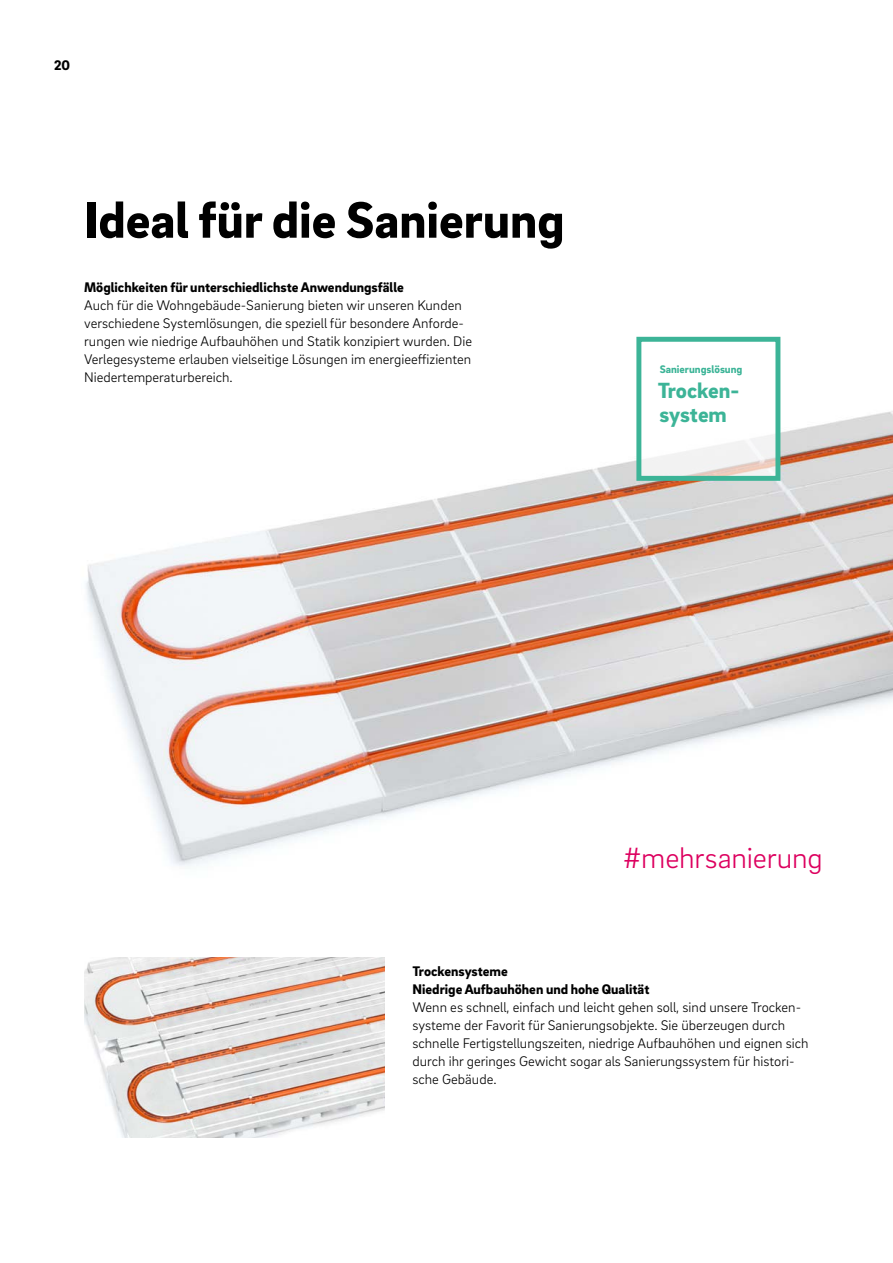
<style>
.page{position:relative;width:893px;height:1263px;background:#fff}
.page>*{position:absolute;margin:0;border:0;box-sizing:border-box;transform-origin:0 0}
._01__Headline_-_35pt{font:900 52.5px "Brix Sans";color:#000}
._11__Highlighter_-_2{font:300 30px "Brix Sans";letter-spacing:-.005em;color:#dd005f}
._51__EC_headline_-_1{font:900 22.5px/24.8px "Brix Sans";color:#3cb497}
._16__Body_text_-_9_5{font:300 14.25px/18px "Brix Sans";color:#000}
._14__Body_subline{font:900 14.25px/18px "Brix Sans";color:#000}
.MP__Page_numbers_-_9{font:900 14.25px "Brix Sans";color:#000}
._51__EC_subline_-_7{font:900 11.25px "Brix Sans";color:#3cb497}
</style>
<div class="page">
<img style="left:86px;top:383px;width:807px;height:483px">
<img style="left:84px;top:958px;width:301px;height:180px">
<svg style="left:642px;top:383px;width:132px;height:92px"></svg>
<div style="left:636px;top:337px;width:144px;height:144px;border:5px solid #3cb497"></div>
<p class="MP__Page_numbers_-_9" style="left:54px;top:56px;width:18px">20</p>
<p class="_01__Headline_-_35pt" style="left:84px;top:185px;width:482px">Ideal für die Sanierung</p>
<p class="_14__Body_subline" style="left:84px;top:277px;width:321px">Möglichkeiten für unterschiedlichste Anwendungsfälle</p>
<p class="_16__Body_text_-_9_5" style="left:84px;top:295px;width:389px">Auch für die Wohngebäude-Sanierung bieten wir unseren Kunden verschiedene Systemlösungen, die speziell für besondere Anforde&shy;rungen wie niedrige Aufbauhöhen und Statik konzipiert wurden. Die Verlegesysteme erlauben vielseitige Lösungen im energieeffizienten Niedertemperaturbereich.</p>
<p class="_51__EC_subline_-_7" style="left:660px;top:362px;width:84px">Sanierungslösung</p>
<p class="_51__EC_headline_-_1" style="left:658px;top:376px;width:83px">Trocken&shy;system</p>
<p class="_11__Highlighter_-_2" style="left:623px;top:838px;width:201px">#mehrsanierung</p>
<p class="_14__Body_subline" style="left:412px;top:961px;width:239px">Trockensysteme<br>Niedrige Aufbauhöhen und hohe Qualität</p>
<p class="_16__Body_text_-_9_5" style="left:412px;top:997px;width:397px">Wenn es schnell, einfach und leicht gehen soll, sind unsere Trocken&shy;systeme der Favorit für Sanierungsobjekte. Sie überzeugen durch schnelle Fertigstellungszeiten, niedrige Aufbauhöhen und eignen sich durch ihr geringes Gewicht sogar als Sanierungssystem für histori&shy;sche Gebäude.</p>
</div>
